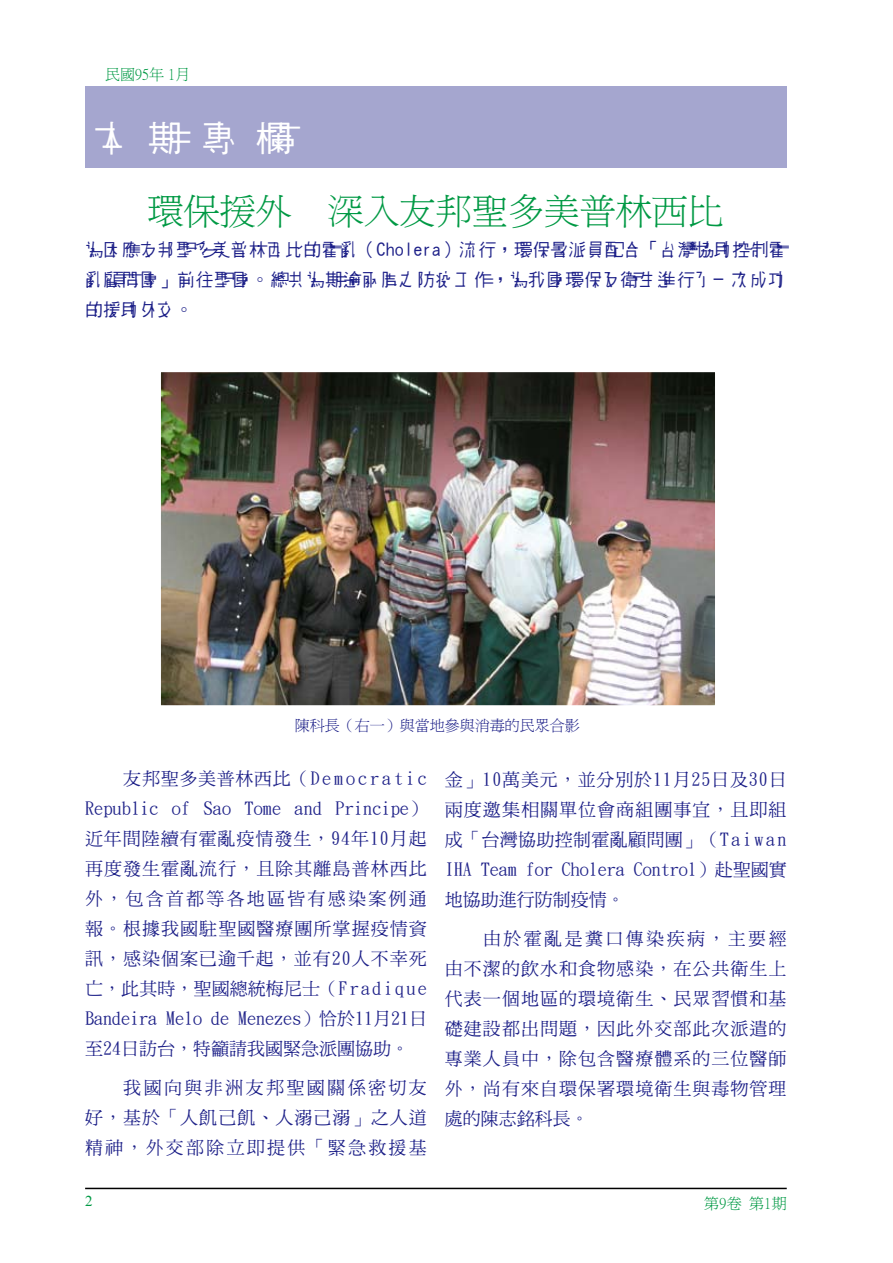
<style>
.page{position:relative;width:893px;height:1263px;background:#fff}
.page>*{position:absolute;margin:0;border:0;box-sizing:border-box;transform-origin:0 0}
.t1{font:36px "P Ming Li U";color:#094}
.t2{font:36px "DL Hei Md WIN BF";color:#fff}
.t3{font:18px/30px "DF Ming Md WIN BF";letter-spacing:.02em;color:#1d2088;text-align:justify}
.t4{font:18px/30px "DL Hei Md WIN BF";letter-spacing:.025em;color:#1d2088;text-align:justify}
.t5{font:15px "P Ming Li U";color:#1d2088}
.t6{font:15px "P Ming Li U";color:#094}
.t7{font:15px "Ming Li U";color:#094}
</style>
<div class="page">
<hr style="left:85px;top:1188px;width:702px;height:1px;background:#000">
<div style="left:85px;top:86px;width:702px;height:81px;background:#a5a6cf"></div>
<img style="left:162px;top:374px;width:551px;height:330px">
<div style="left:159px;top:371px;width:557px;height:336px;border:2px solid #fff"></div>
<p class="t6" style="left:105px;top:67px;width:87px">民國95年 1月</p>
<h1 class="t2" style="left:94px;top:121px;width:199px">本 期 專 欄</h1>
<h1 class="t1" style="left:148px;top:193px;width:577px">環保援外　深入友邦聖多美普林西比</h1>
<p class="t4" style="left:85px;top:234px;width:703px">為因應友邦聖多美普林西比的霍亂（Cholera）流行，環保暑派員配合「台灣協助控制霍亂顧問團」前往聖國。總共為期逾兩周之防疫工作，為我國環保及衛生進行了一次成功的援助外交。</p>
<p class="t5" style="left:295px;top:718px;width:286px">陳科長（右一）與當地參與消毒的民眾合影</p>
<p class="t3" style="left:85px;top:764px;width:344px;text-indent:38px">友邦聖多美普林西比（D e m o c r a t i c Republic of Sao Tome and Principe）近年間陸續有霍亂疫情發生，94年10月起再度發生霍亂流行，且除其離島普林西比外，包含首都等各地區皆有感染案例通報。根據我國駐聖國醫療團所掌握疫情資訊，感染個案已逾千起，並有20人不幸死亡，此其時，聖國總統梅尼士（F r a d i q u e Bandeira Melo de Menezes）恰於11月21日至24日訪台，特籲請我國緊急派團協助。</p>
<p class="t3" style="left:85px;top:1072px;width:343px;text-indent:38px">我國向與非洲友邦聖國關係密切友好，基於「人飢己飢、人溺己溺」之人道精神，外交部除立即提供「緊急救援基</p>
<p class="t3" style="left:445px;top:765px;width:343px">金」10萬美元，並分別於11月25日及30日兩度邀集相關單位會商組團事宜，且即組成「台灣協助控制霍亂顧問團」（T a i w a n IHA Team for Cholera Control）赴聖國實地協助進行防制疫情。</p>
<p class="t3" style="left:445px;top:923px;width:343px;text-indent:38px">由於霍亂是糞口傳染疾病，主要經由不潔的飲水和食物感染，在公共衛生上代表一個地區的環境衛生、民眾習慣和基礎建設都出問題，因此外交部此次派遣的專業人員中，除包含醫療體系的三位醫師外，尚有來自環保署環境衛生與毒物管理處的陳志銘科長。</p>
<p class="t7" style="left:704px;top:1196px;width:84px">第9卷 第1期</p>
</div>
